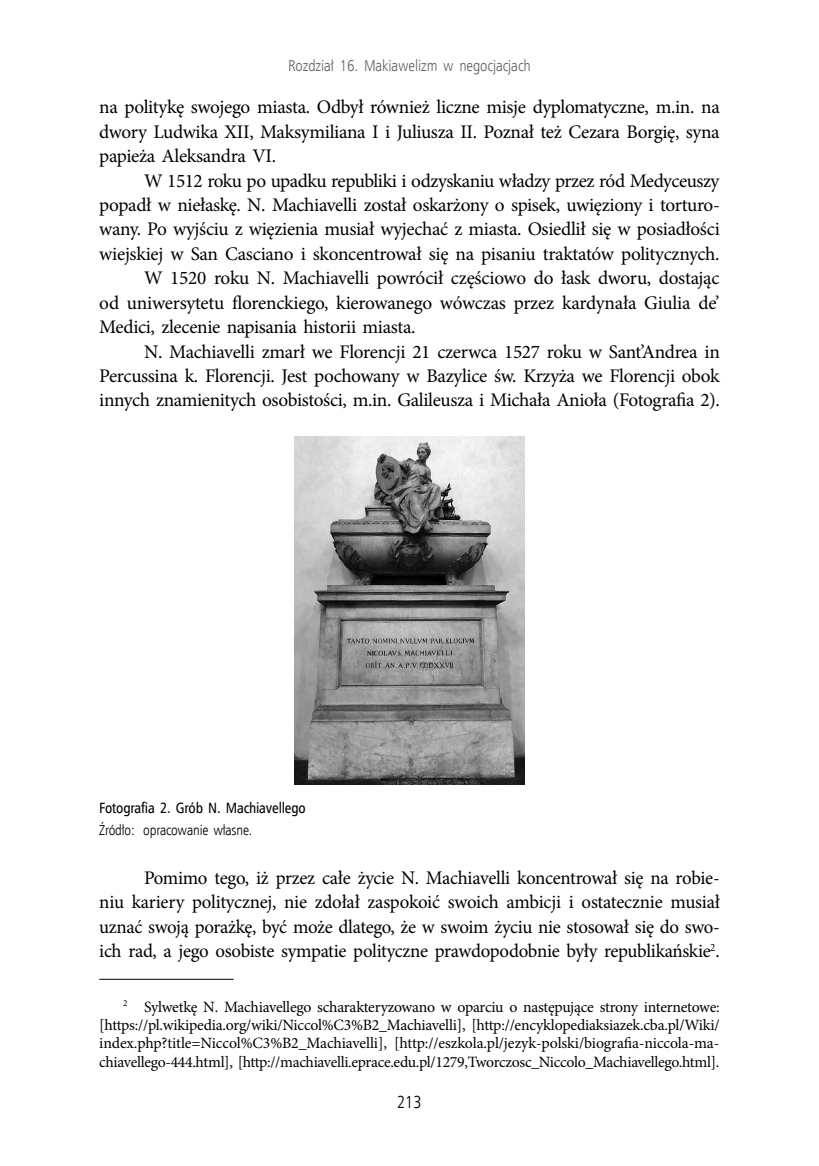
<style>
.page{position:relative;width:819px;height:1166px;background:#fff}
.page>*{position:absolute;margin:0;border:0;box-sizing:border-box;transform-origin:0 0}
.t1{font:19.25px/24.5px "Minion Pro";letter-spacing:-.02em;color:#000;text-align:justify}
.t2{font:17.5px "Humnst 777 Lt Cn EU";color:#000}
.t3{font:15.75px/18.4px "Minion Pro";letter-spacing:-.02em;color:#000;text-align:justify}
.t4{font:15.75px "Humnst 777 Lt Cn EU";letter-spacing:-.005em;color:#636363}
.t5{font:14.88px "Humnst 777 Cn EU";letter-spacing:-.01em;color:#000}
.t6{font:14.35px "Humnst 777 Lt Cn EU";letter-spacing:-.01em;color:#000}
</style>
<div class="page">
<img style="left:294px;top:436px;width:230px;height:348px">
<hr style="left:99px;top:979px;width:134px;height:1px;background:#000">
<p class="t4" style="left:288px;top:56px;width:244px">Rozdział 16. Makiawelizm w negocjacjach</p>
<p class="t1" style="left:99px;top:95px;width:622px">na politykę swojego miasta. Odbył również liczne misje dyplomatyczne, m.in. na dwory Ludwika XII, Maksymiliana I i Juliusza II. Poznał też Cezara Borgię, syna papieża Aleksandra VI.</p>
<p class="t1" style="left:144px;top:168px;width:577px">W 1512 roku po upadku republiki i odzyskaniu władzy przez ród Medyceuszy</p>
<p class="t1" style="left:99px;top:193px;width:620px">popadł w niełaskę. N. Machiavelli został oskarżony o spisek, uwięziony i torturo-</p>
<p class="t1" style="left:99px;top:217px;width:622px">wany. Po wyjściu z więzienia musiał wyjechać z miasta. Osiedlił się w posiadłości</p>
<p class="t1" style="left:99px;top:241px;width:622px">wiejskiej w San Casciano i skoncentrował się na pisaniu traktatów politycznych.</p>
<p class="t1" style="left:144px;top:266px;width:577px">W 1520 roku N. Machiavelli powrócił częściowo do łask dworu, dostając</p>
<p class="t1" style="left:99px;top:290px;width:621px">od uniwersytetu florenckiego, kierowanego wówczas przez kardynała Giulia de’</p>
<p class="t1" style="left:99px;top:315px;width:318px">Medici, zlecenie napisania historii miasta.</p>
<p class="t1" style="left:144px;top:339px;width:577px">N. Machiavelli zmarł we Florencji 21 czerwca 1527 roku w Sant’Andrea in</p>
<p class="t1" style="left:99px;top:364px;width:622px">Percussina k. Florencji. Jest pochowany w Bazylice św. Krzyża we Florencji obok</p>
<p class="t1" style="left:99px;top:388px;width:622px">innych znamienitych osobistości, m.in. Galileusza i Michała Anioła (Fotografia 2).</p>
<p class="t5" style="left:99px;top:798px;width:208px">Fotografia 2. Grób N. Machiavellego</p>
<p class="t6" style="left:99px;top:821px;width:155px">Źródło: opracowanie własne.</p>
<p class="t1" style="left:99px;top:865px;width:622px;text-indent:45px">Pomimo tego, iż przez całe życie N. Machiavelli koncentrował się na robie&shy;niu kariery politycznej, nie zdołał zaspokoić swoich ambicji i ostatecznie musiał uznać swoją porażkę, być może dlatego, że w swoim życiu nie stosował się do swo&shy;ich rad, a jego osobiste sympatie polityczne prawdopodobnie były republikańskie<sup>2</sup>.</p>
<p class="t3" style="left:99px;top:997px;width:622px;text-indent:24px"><sup>2</sup> Sylwetkę N. Machiavellego scharakteryzowano w oparciu o następujące strony internetowe: [https://pl.wikipedia.org/wiki/Niccol%C3%B2_Machiavelli], [http://encyklopediaksiazek.cba.pl/Wiki/ index.php?title=Niccol%C3%B2_Machiavelli], [http://eszkola.pl/jezyk-polski/biografia-niccola-ma&shy;chiavellego-444.html], [http://machiavelli.eprace.edu.pl/1279,Tworczosc_Niccolo_Machiavellego.html].</p>
<p class="t2" style="left:397px;top:1091px;width:26px">213</p>
</div>
